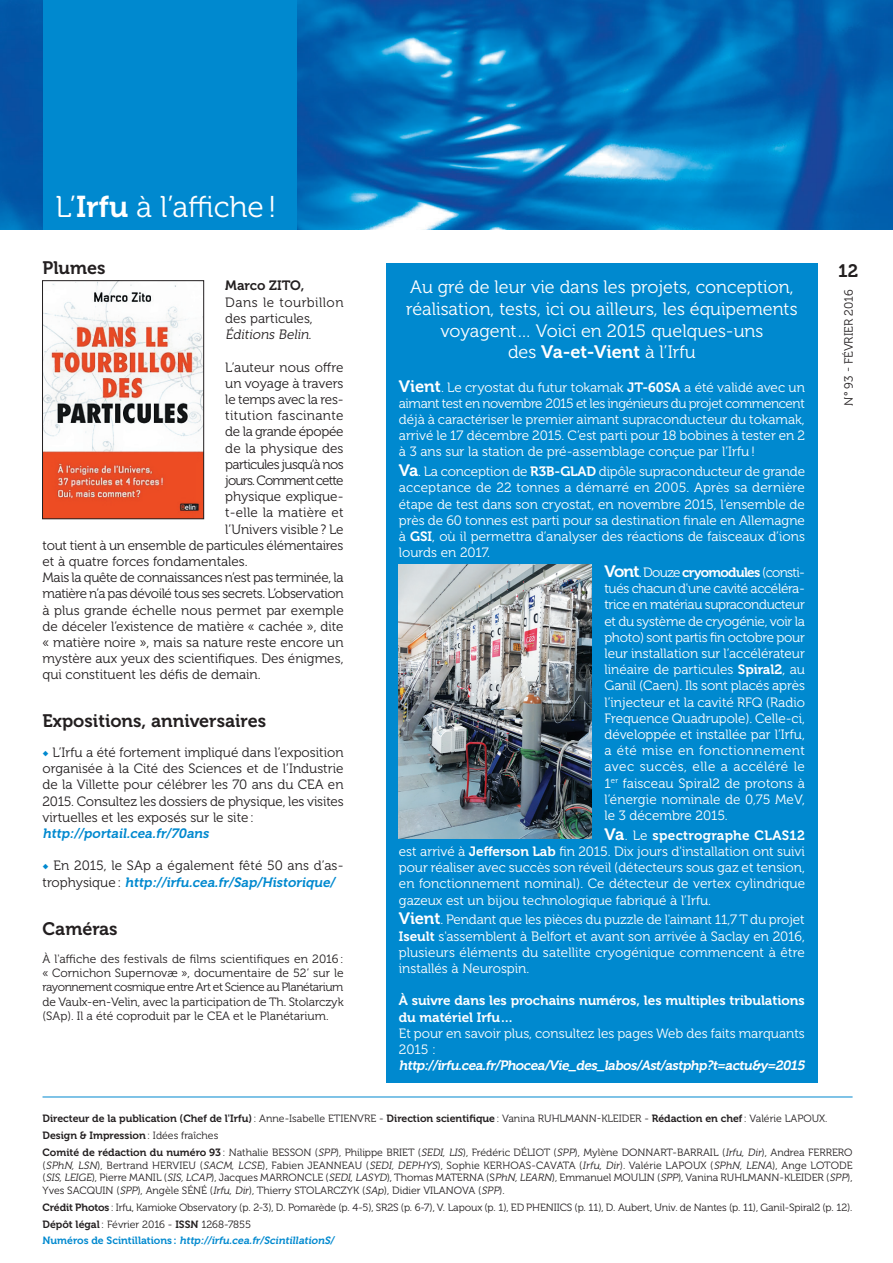
<style>
.page{position:relative;width:893px;height:1263px;background:#fff}
.page>*{position:absolute;margin:0;border:0;box-sizing:border-box;transform-origin:0 0}
.t1{font:30px "Museo 300";color:#fff}
.t2{font:18px/21.6px "Museo 300";color:#fff;text-align:center}
.t3{font:18px "Museo 700";color:#231f20}
.t4{font:18px "Museo 700";color:#fff}
.t5{font:13.5px/16.2px "Museo 300";color:#fff;text-align:justify}
.t6{font:13.5px/16.2px "Museo 300";color:#231f20;text-align:justify}
.t7{font:13.5px/16.2px "Museo 700";color:#fff}
.t8{font:italic 13.5px "Museo 700";color:#fff}
.t9{font:13.5px/16.2px "Museo 300";letter-spacing:.025em;color:#231f20}
.t10{font:italic 13.5px "Museo 700";color:#0089cf}
.t11{font:13.5px "Museo 300";letter-spacing:-.045em;color:#231f20}
.t12{font:13.5px "Museo 300";letter-spacing:-.06em;color:#231f20}
.t13{font:13.5px "Museo 300";letter-spacing:-.02em;color:#231f20}
.t14{font:13.5px "Museo 300";letter-spacing:-.025em;color:#231f20}
.t15{font:italic 13.5px "Museo 300";color:#231f20}
.t16{font:13.5px "Museo 700";color:#231f20}
.t17{font:12px/14.4px "Museo 300";color:#231f20;text-align:justify}
.t18{font:10.5px/12.6px "Museo 300";letter-spacing:-.01em;color:#231f20;text-align:justify}
.t19{font:10.5px "Museo 700";color:#231f20}
.t20{font:italic 10.5px "Museo 700";color:#0089cf}
.s1{font-family:"Museo 700"}
.s2{font-family:"Minion Pro";font-weight:700;font-stretch:condensed;color:#0089cf}
.s3{font-family:"Museo 700";font-style:italic;color:#0089cf}
.s4{font-family:"Museo 300"}
.s5{font-family:"Museo 700";font-size:16.5px}
.s6{font-style:italic}
.s7{font-style:normal}
</style>
<div class="page">
<hr style="left:43px;top:1096px;width:810px;height:1px;background:#0089cf">
<img style="left:44px;top:282px;width:158px;height:235px">
<div style="left:42px;top:280px;width:162px;height:239px;border:1px solid #231f20"></div>
<div style="left:386px;top:264px;width:432px;height:819px;background:#0089cf"></div>
<img style="left:0;top:0;width:893px;height:230px">
<div style="left:43px;top:0;width:254px;height:230px;background:#0089cf"></div>
<img style="left:399px;top:564px;width:193px;height:274px">
<p class="t1" style="left:56px;top:190px;width:223px">L’<span class="s1">Irfu</span> à l’affiche!</p>
<p class="t3" style="left:43px;top:258px;width:65px">Plumes</p>
<p class="t16" style="left:225px;top:278px;width:81px">Marco ZITO,</p>
<p class="t9" style="left:225px;top:294px;width:120px">Dans le tourbillon des particules,</p>
<p class="t15" style="left:225px;top:327px;width:90px">Éditions Belin.</p>
<p class="t6" style="left:225px;top:359px;width:120px">L’auteur nous offre</p>
<p class="t6" style="left:225px;top:375px;width:120px">un voyage à travers</p>
<p class="t13" style="left:225px;top:392px;width:120px">le temps avec la res-</p>
<p class="t9" style="left:225px;top:408px;width:120px">titution fascinante</p>
<p class="t14" style="left:225px;top:424px;width:120px">de la grande épopée</p>
<p class="t6" style="left:225px;top:440px;width:120px">de la physique des</p>
<p class="t11" style="left:225px;top:457px;width:120px">particules jusqu’à nos</p>
<p class="t12" style="left:225px;top:473px;width:120px">jours. Comment cette</p>
<p class="t6" style="left:225px;top:489px;width:120px">physique explique-</p>
<p class="t6" style="left:225px;top:505px;width:120px">t-elle la matière et</p>
<p class="t6" style="left:225px;top:521px;width:120px">l’Univers visible? Le</p>
<p class="t6" style="left:43px;top:537px;width:302px">tout tient à un ensemble de particules élémentaires</p>
<p class="t6" style="left:43px;top:553px;width:207px">et à quatre forces fondamentales.</p>
<p class="t6" style="left:43px;top:570px;width:303px">Mais la quête de connaissances n’est pas terminée, la matière n’a pas dévoilé tous ses secrets. L’observation à plus grande échelle nous permet par exemple de déceler l’existence de matière « cachée », dite « matière noire », mais sa nature reste encore un mystère aux yeux des scientifiques. Des énigmes, qui constituent les défis de demain.</p>
<p class="t3" style="left:43px;top:711px;width:225px">Expositions, anniversaires</p>
<p class="t6" style="left:43px;top:744px;width:303px"><span class="s2">◆</span> L’Irfu a été fortement impliqué dans l’exposition organisée à la Cité des Sciences et de l’Industrie de la Villette pour célébrer les 70 ans du CEA en 2015. Consultez les dossiers de physique, les visites virtuelles et les exposés sur le site:</p>
<p class="t10" style="left:43px;top:826px;width:171px">http://portail.cea.fr/70ans</p>
<p class="t6" style="left:43px;top:858px;width:303px"><span class="s2">◆</span> En 2015, le SAp a également fêté 50 ans d’as&shy;t r o p h y s i q u e : <span class="s3">http://irfu.cea.fr/Sap/Historique/</span></p>
<p class="t3" style="left:43px;top:918px;width:77px">Caméras</p>
<p class="t17" style="left:43px;top:951px;width:303px">À l'affiche des festivals de films scientifiques en 2016: « Cornichon Supernovæ », documentaire de 52’ sur le rayonnement cosmique entre Art et Science au Planétarium de Vaulx-en-Velin, avec la participation de Th. Stolarczyk (SAp). Il a été coproduit par le CEA et le Planétarium.</p>
<p class="t2" style="left:410px;top:277px;width:385px">Au gré de leur vie dans les projets, conception,</p>
<p class="t2" style="left:406px;top:298px;width:393px">réalisation, tests, ici ou ailleurs, les équipements voyagent… Voici en 2015 quelques-uns</p>
<p class="t4" style="left:508px;top:342px;width:189px"><span class="s4">des</span> Va-et-Vient <span class="s4">à l’Irfu</span></p>
<p class="t5" style="left:399px;top:379px;width:408px"><span class="s5">Vient</span>. Le cryostat du futur tokamak <span class="s1">JT-60SA</span> a été validé avec un aimant test en novembre 2015 et les ingénieurs du projet commencent déjà à caractériser le premier aimant supraconducteur du tokamak, arrivé le 17 décembre 2015. C’est parti pour 18 bobines à tester en 2 à 3 ans sur la station de pré-assemblage conçue par l’Irfu!</p>
<p class="t5" style="left:399px;top:464px;width:408px"><span class="s5">Va</span>. La conception de <span class="s1">R3B-GLAD</span> dipôle supraconducteur de grande acceptance de 22 tonnes a démarré en 2005. Après sa dernière étape de test dans son cryostat, en novembre 2015, l’ensemble de près de 60 tonnes est parti pour sa destination finale en Allemagne à <span class="s1">GSI</span>, où il permettra d’analyser des réactions de faisceaux d’ions lourds en 2017.</p>
<p class="t5" style="left:604px;top:564px;width:202px"><span class="s5">Vont</span>. Douze <span class="s1">cryomodules</span> (consti&shy;tués chacun d'une cavité accéléra&shy;trice en matériau supraconducteur et du système de cryogénie, voir la photo) sont partis fin octobre pour leur installation sur l’accélérateur linéaire de particules <span class="s1">Spiral2</span>, au Ganil (Caen). Ils sont placés après l’injecteur et la cavité RFQ (Radio Frequence Quadrupole). Celle-ci, développée et installée par l’Irfu, a été mise en fonctionnement avec succès, elle a accéléré le 1<sup>er</sup> faisceau Spiral2 de protons à l’énergie nominale de 0,75 MeV, le 3 décembre 2015.</p>
<p class="t5" style="left:399px;top:827px;width:408px;text-indent:206px"><span class="s5">Va</span>. Le <span class="s1">spectrographe CLAS12 </span>est arrivé à <span class="s1">Jefferson Lab</span> fin 2015. Dix jours d'installation ont suivi pour réaliser avec succès son réveil (détecteurs sous gaz et tension, en fonctionnement nominal). Ce détecteur de vertex cylindrique gazeux est un bijou technologique fabriqué à l’Irfu.</p>
<p class="t5" style="left:399px;top:912px;width:408px"><span class="s5">Vient</span>. Pendant que les pièces du puzzle de l'aimant 11,7 T du projet <span class="s1">Iseult</span> s'assemblent à Belfort et avant son arrivée à Saclay en 2016, plusieurs éléments du satellite cryogénique commencent à être installés à Neurospin.</p>
<p class="t7" style="left:399px;top:993px;width:408px">À suivre dans les prochains numéros, les multiples tribulations du matériel Irfu…</p>
<p class="t5" style="left:399px;top:1025px;width:408px">Et pour en savoir plus, consultez les pages Web des faits marquants<br>2015 :</p>
<p class="t8" style="left:399px;top:1058px;width:410px">http://irfu.cea.fr/Phocea/Vie_des_labos/Ast/astphp?t=actu&amp;y =2015</p>
<h2 class="t3" style="left:838px;top:261px;width:22px">12</h2>
<p class="t17" style="left:842px;top:406px;width:118px;rotate:-90deg">N° 93 - FÉVRIER 2016</p>
<p class="t19" style="left:43px;top:1113px;width:786px">Directeur de la publication (Chef de l'Irfu)<span class="s4">: Anne-Isabelle ETIENVRE -</span> Direction scientifique<span class="s4">: Vanina RUHLMANN-KLEIDER -</span> Rédaction en chef<span class="s4">: Valérie LAPOUX.</span></p>
<p class="t19" style="left:43px;top:1130px;width:177px">Design &amp; Impression<span class="s4">: Idées fraîches</span></p>
<p class="t18" style="left:43px;top:1146px;width:811px"><span class="s1">Comité de rédaction du numéro 93</span>: Nathalie BESSON (<span class="s6">SPP</span>), Philippe BRIET (<span class="s6">SEDI, LIS</span>), Frédéric DÉLIOT (<span class="s6">SPP</span>), Mylène DONNART-BARRAIL (<span class="s6">Irfu, Dir</span>), Andrea FERRERO (<span class="s6">SPhN, LSN</span>), Bertrand HERVIEU (<span class="s6">SACM, LCSE</span>), Fabien JEANNEAU (<span class="s6">SEDI, DEPHYS</span>), Sophie KERHOAS-CAVATA (<span class="s6">Irfu, Dir</span>). Valérie LAPOUX (<span class="s6">SPhN, LENA</span>), Ange LOTODE (<span class="s6">SIS,LEIGE</span>), Pierre MANIL (<span class="s6">SIS,LCAP</span>), Jacques MARRONCLE (<span class="s6">SEDI,LASYD</span>), Thomas MATERNA (S<span class="s6">PhN,LEARN</span>), Emmanuel MOULIN (<span class="s6">SPP</span>), Vanina RUHLMANN-KLEIDER (<span class="s6">SPP</span>), Yves SACQUIN (<span class="s6">SPP</span>), Angèle SÉNÉ (<span class="s6">Irfu, Dir</span>), Thierry STOLARCZYK (<span class="s6">SAp</span>), Didier VILANOVA (<span class="s6">SPP</span>).</p>
<p class="t18" style="left:43px;top:1201px;width:811px"><span class="s1">Crédit Photos</span>: Irfu, Kamioke Observatory (p. 2-3), D. Pomarède (p. 4-5), SR2S (p. 6-7), V. Lapoux (p. 1), ED PHENIICS (p. 11), D. Aubert, Univ. de Nantes (p. 11), Ganil-Spiral2 (p. 12).</p>
<p class="t18" style="left:43px;top:1218px;width:210px"><span class="s1">Dépôt légal</span>: Février 2016 - <span class="s1">ISSN</span> 1268-7855</p>
<p class="t20" style="left:43px;top:1235px;width:295px"><span class="s7">N u m é r o s d e S c i n t i l l a t i o n s :</span> http://irfu.cea.fr/ScintillationS/</p>
</div>
